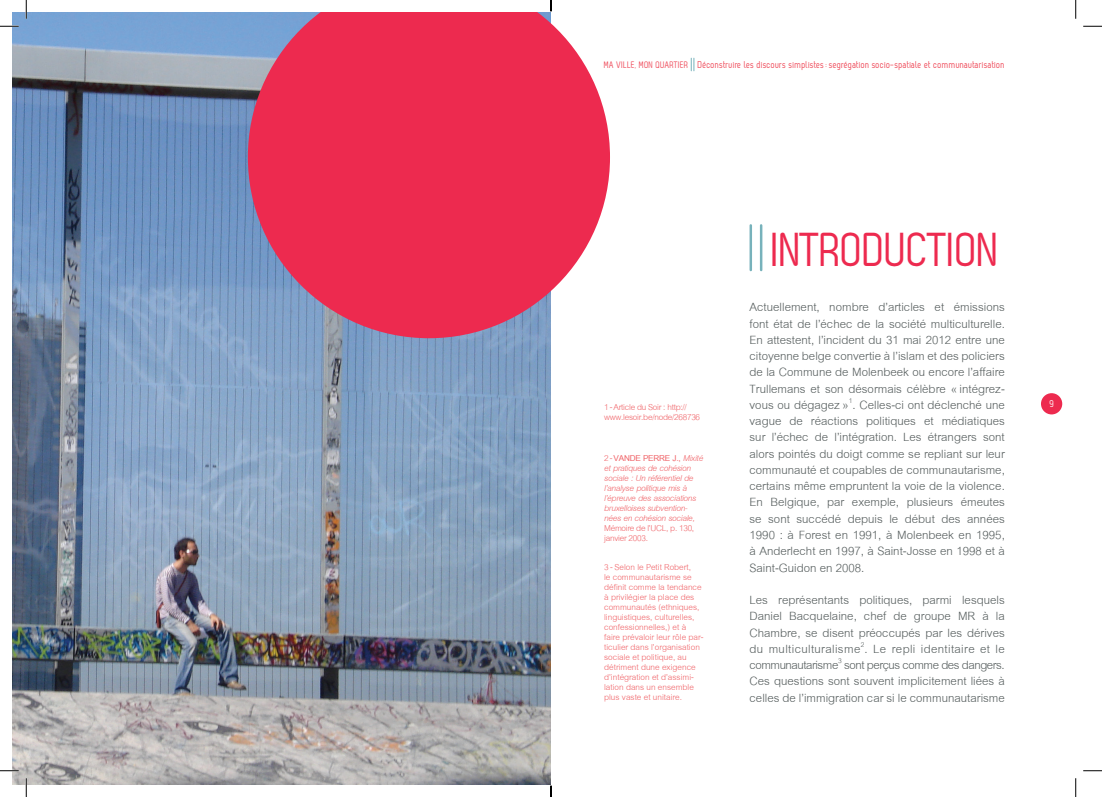
<style>
.page{position:relative;width:1102px;height:797px;background:#fff}
.page>*{position:absolute;margin:0;border:0;box-sizing:border-box;transform-origin:0 0}
.t1{font:47.5px "Zag";color:#ed2a4f}
.t2{font:17.5px/16.2px "Cordia New";color:#555d5d;text-align:justify}
.t3{font:12.5px/10px "Cordia New";color:#f06368}
.t4{font:italic 12.5px/10px "Cordia New";letter-spacing:-.02em;color:#f06368}
.t5{font:12.5px/10px "Cordia New";letter-spacing:-.02em;color:#f06368}
.t6{font:10px "Zag";letter-spacing:.02em;color:#ef4c5b}
.t7{font:10px "Zag";color:#fff}
.s1{font-size:9.38px}
.s2{font-style:normal}
.s3{font-weight:700;font-style:normal}
</style>
<div class="page">
<div style="left:1040px;top:393px;width:22px;height:21px;background:#ed2a4f;border-radius:50%"></div>
<svg style="left:691px;top:58px;width:3px;height:13px"></svg>
<img style="left:12px;top:12px;width:539px;height:773px">
<hr style="left:749px;top:225px;width:3px;height:45px;background:#77b2bb">
<hr style="left:759px;top:225px;width:3px;height:45px;background:#77b2bb">
<svg style="left:248px;top:12px;width:362px;height:326px;background:#e24467"></svg>
<svg style="left:0;top:25px;width:19px;height:2px"></svg>
<svg style="left:1083px;top:25px;width:18px;height:2px"></svg>
<svg style="left:0;top:770px;width:19px;height:1px"></svg>
<svg style="left:1083px;top:770px;width:18px;height:1px"></svg>
<svg style="left:25px;top:0;width:2px;height:19px"></svg>
<svg style="left:25px;top:778px;width:2px;height:19px"></svg>
<svg style="left:1075px;top:0;width:1px;height:19px"></svg>
<svg style="left:1075px;top:778px;width:1px;height:19px"></svg>
<svg style="left:550px;top:785px;width:1px;height:12px"></svg>
<p class="t6" style="left:604px;top:59px;width:402px"><span class="s1">MA VILLE, MON QUARTIER</span> Déconstruire les discours simplistes:segrégation socio-spatiale et communautarisation</p>
<p class="t5" style="left:604px;top:402px;width:97px">1-Article du Soir : http:// www.lesoir.be/node/268736</p>
<p class="t4" style="left:604px;top:453px;width:101px"><span class="s2">2-</span><span class="s3">VANDE PERRE J.,</span> Mixité et pratiques de cohésion sociale : Un référentiel de l’analyse politique mis à l’épreuve des associations bruxelloises subvention&shy;nées en cohésion sociale,</p>
<p class="t5" style="left:604px;top:523px;width:92px">Mémoire de l’UCL, p. 130, janvier 2003.</p>
<p class="t3" style="left:604px;top:562px;width:101px">3- Selon le Petit Robert,<br>le communautarisme se définit comme la tendance à privilégier la place des communautés (ethniques, linguistiques, culturelles, confessionnelles,) et à faire prévaloir leur rôle par&shy;ticulier dans l’organisation sociale et politique, au détriment dune exigence d’intégration et d’assimi&shy;lation dans un ensemble plus vaste et unitaire.</p>
<h1 class="t1" style="left:772px;top:223px;width:229px">INTRODUCTION</h1>
<p class="t2" style="left:749px;top:299px;width:257px">Actuellement, nombre d’articles et émissions font état de l’échec de la société multiculturelle.<br>En attestent, l’incident du 31 mai 2012 entre une citoyenne belge convertie à l’islam et des policiers de la Commune de Molenbeek ou encore l’affaire Trullemans et son désormais célèbre «intégrez&shy;vous ou dégagez»<sup>1</sup>. Celles-ci ont déclenché une vague de réactions politiques et médiatiques sur l’échec de l’intégration. Les étrangers sont alors pointés du doigt comme se repliant sur leur communauté et coupables de communautarisme, certains même empruntent la voie de la violence.<br>En Belgique, par exemple, plusieurs émeutes se sont succédé depuis le début des années 1990 : à Forest en 1991, à Molenbeek en 1995, à Anderlecht en 1997, à Saint-Josse en 1998 et à Saint-Guidon en 2008.</p>
<p class="t2" style="left:749px;top:592px;width:257px">Les représentants politiques, parmi lesquels Daniel Bacquelaine, chef de groupe MR à la Chambre, se disent préoccupés par les dérives du multiculturalisme<sup>2</sup>. Le repli identitaire et le communautarisme<sup>3</sup> sont perçus comme des dangers.<br>Ces questions sont souvent implicitement liées à celles de l’immigration car si le communautarisme</p>
<p class="t7" style="left:1049px;top:398px;width:6px">9</p>
</div>
